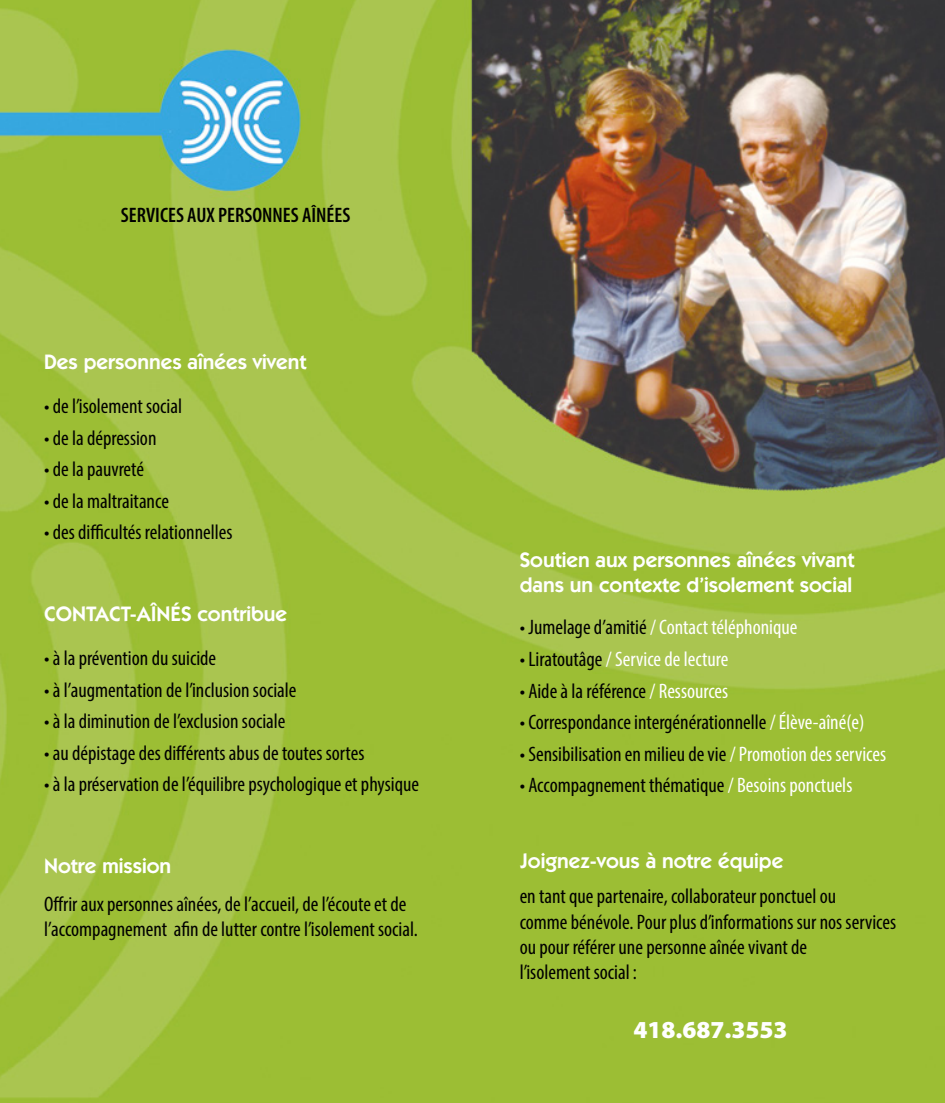
<style>
.page{position:relative;width:945px;height:1103px;background:#fff}
.page>*{position:absolute;margin:0;border:0;box-sizing:border-box;transform-origin:0 0}
.t1{font:900 24.5px "Myriad Pro";color:#fff}
.t2{font:condensed 21px/25.2px "Myriad Pro";color:#000}
.t3{font:600 21px/25.2px "Itc Kabel";color:#fff}
.t4{font:condensed 21px "Myriad Pro";color:#fff}
.t5{font:600 condensed 21px "Myriad Pro";color:#000}
.s1{color:#000}
.s2{color:#fff}
</style>
<div class="page">
<img style="left:0;top:0;width:945px;height:1102px">
<p class="t5" style="left:121px;top:203px;width:231px">SERVICES AUX PERSONNES AÎNÉES</p>
<p class="t3" style="left:44px;top:349px;width:264px">Des personnes aînées vivent</p>
<p class="t2" style="left:44px;top:393px;width:139px">• de l’isolement social</p>
<p class="t2" style="left:44px;top:425px;width:114px">• de la dépression</p>
<p class="t2" style="left:44px;top:456px;width:101px">• de la pauvreté</p>
<p class="t2" style="left:44px;top:488px;width:126px">• de la maltraitance</p>
<p class="t2" style="left:44px;top:519px;width:190px">• des difficultés relationnelles</p>
<p class="t3" style="left:44px;top:601px;width:245px">CONTACT-AÎNÉS contribue</p>
<p class="t2" style="left:44px;top:645px;width:174px">• à la prévention du suicide</p>
<p class="t2" style="left:44px;top:677px;width:254px">• à l’augmentation de l’inclusion sociale</p>
<p class="t2" style="left:44px;top:708px;width:243px">• à la diminution de l’exclusion sociale</p>
<p class="t2" style="left:44px;top:740px;width:322px">• au dépistage des différents abus de toutes sortes</p>
<p class="t2" style="left:44px;top:771px;width:377px">• à la préservation de l’équilibre psychologique et physique</p>
<p class="t3" style="left:44px;top:853px;width:129px">Notre mission</p>
<p class="t2" style="left:44px;top:891px;width:375px">Offrir aux personnes aînées, de l’accueil, de l’écoute et de l’accompagnement afin de lutter contre l’isolement social.</p>
<p class="t3" style="left:520px;top:547px;width:336px">Soutien aux personnes aînées vivant dans un contexte d’isolement social</p>
<p class="t4" style="left:520px;top:615px;width:279px"><span class="s1">• Jumelage d’amitié</span> / Contact téléphonique</p>
<p class="t4" style="left:520px;top:646px;width:210px"><span class="s1">• Liratoutâge</span> / Service de lecture</p>
<p class="t2" style="left:520px;top:677px;width:210px">• Aide à la référence <span class="s2">/ Ressources</span></p>
<p class="t2" style="left:520px;top:709px;width:346px">• Correspondance intergénérationnelle <span class="s2">/ Élève-aîné(e)</span></p>
<p class="t2" style="left:520px;top:740px;width:368px">• Sensibilisation en milieu de vie <span class="s2">/ Promotion des services</span></p>
<p class="t2" style="left:520px;top:772px;width:334px">• Accompagnement thématique <span class="s2">/ Besoins ponctuels</span></p>
<p class="t3" style="left:520px;top:848px;width:265px">Joignez-vous à notre équipe</p>
<p class="t2" style="left:520px;top:883px;width:378px">en tant que partenaire, collaborateur ponctuel ou<br>comme bénévole. Pour plus d’informations sur nos services ou pour référer une personne aînée vivant de<br>l’isolement social :</p>
<p class="t1" style="left:633px;top:1015px;width:156px">418.687.3553</p>
</div>
